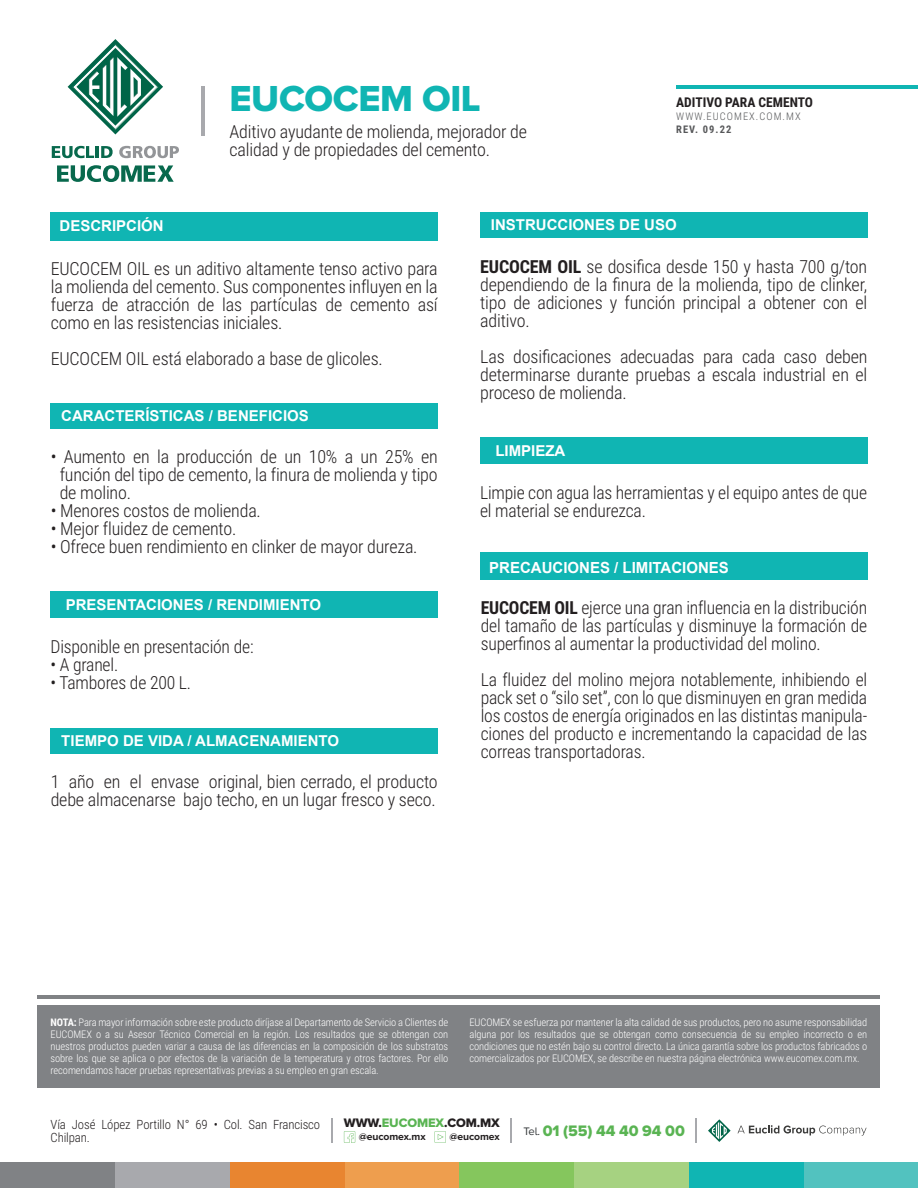
<style>
.page{position:relative;width:918px;height:1188px;background:#fff}
.page>*{position:absolute;margin:0;border:0;box-sizing:border-box;transform-origin:0 0}
.t1{font:37.5px "Proxima Nova Extrabld";letter-spacing:-.01em;color:#10b5b3}
.t2{font:300 18px/18px "Roboto Condensed";letter-spacing:-.01em;color:#231f20;text-align:justify}
.t3{font:15.75px "Proxima Nova A Extrabld";letter-spacing:-.01em;color:#5ab453}
.t4{font:700 15.3px "Arial";color:#fff}
.t5{font:700 15px "Arial";color:#fff}
.t6{font:700 13.5px "Roboto Condensed";color:#231f20}
.t7{font:300 12.75px/12.8px "Roboto Condensed";letter-spacing:-.01em;color:#231f20}
.t8{font:12.75px "Proxima Nova A Extrabld";letter-spacing:-.01em;color:#231f20}
.t9{font:300 10.5px/12px "Roboto Condensed";letter-spacing:-.01em;color:#fff;text-align:justify}
.t10{font:300 10.5px "Roboto Condensed";letter-spacing:.1em;color:#57585a}
.t11{font:700 10.5px "Roboto Condensed";letter-spacing:.1em;color:#57585a}
.t12{font:700 10.35px "Proxima Nova A";letter-spacing:-.01em;color:#231f20}
.s1{font-weight:700}
.s2{color:#5ab453}
.s3{font-family:"Proxima Nova A";font-size:11.25px;color:#333739}
</style>
<div class="page">
<svg style="left:68px;top:39px;width:95px;height:95px"></svg>
<svg style="left:52px;top:146px;width:61px;height:12px"></svg>
<svg style="left:119px;top:146px;width:60px;height:12px"></svg>
<svg style="left:57px;top:165px;width:117px;height:17px"></svg>
<div style="left:804px;top:1162px;width:114px;height:26px;background:#52c2bf"></div>
<div style="left:689px;top:1162px;width:115px;height:26px;background:#10b5b3"></div>
<div style="left:574px;top:1162px;width:115px;height:26px;background:#a6d281"></div>
<div style="left:459px;top:1162px;width:115px;height:26px;background:#85c65d"></div>
<div style="left:345px;top:1162px;width:114px;height:26px;background:#ee9e4e"></div>
<div style="left:230px;top:1162px;width:115px;height:26px;background:#e88530"></div>
<div style="left:115px;top:1162px;width:115px;height:26px;background:#a8a9ad"></div>
<div style="left:0;top:1162px;width:115px;height:26px;background:#808285"></div>
<hr style="left:202px;top:86px;width:3px;height:50px;background:#a8a9ad">
<hr style="left:676px;top:86px;width:242px;height:3px;background:#10b5b3">
<div style="left:51px;top:213px;width:387px;height:28px;background:#10b5b3"></div>
<div style="left:51px;top:591px;width:387px;height:27px;background:#10b5b3"></div>
<div style="left:38px;top:1005px;width:842px;height:83px;background:#808285"></div>
<hr style="left:38px;top:996px;width:842px;height:3px;background:#808285">
<svg style="left:708px;top:1119px;width:23px;height:23px"></svg>
<svg style="left:738px;top:1125px;width:129px;height:11px"></svg>
<svg style="left:435px;top:1131px;width:11px;height:12px"></svg>
<svg style="left:344px;top:1131px;width:11px;height:12px"></svg>
<svg style="left:696px;top:1118px;width:1px;height:25px"></svg>
<svg style="left:511px;top:1118px;width:1px;height:25px"></svg>
<hr style="left:331px;top:1118px;width:2px;height:25px;background:#a8a9ad">
<div style="left:480px;top:437px;width:387px;height:27px;background:#10b5b3"></div>
<div style="left:480px;top:552px;width:387px;height:27px;background:#10b5b3"></div>
<div style="left:51px;top:403px;width:387px;height:25px;background:#10b5b3"></div>
<div style="left:51px;top:728px;width:387px;height:25px;background:#10b5b3"></div>
<div style="left:480px;top:212px;width:387px;height:26px;background:#10b5b3"></div>
<h1 class="t1" style="left:230px;top:77px;width:253px">EUCOCEM OIL</h1>
<p class="t6" style="left:676px;top:92px;width:138px">ADITIVO PARA CEMENTO</p>
<p class="t2" style="left:230px;top:122px;width:299px">Aditivo ayudante de molienda, mejorador de calidad y de propiedades del cemento.</p>
<p class="t10" style="left:676px;top:109px;width:126px">WWW.EUCOMEX.COM.MX</p>
<p class="t11" style="left:676px;top:122px;width:57px">REV. 09.22</p>
<p class="t5" style="left:60px;top:216px;width:106px">DESCRIPCIÓN</p>
<p class="t2" style="left:51px;top:259px;width:388px">EUCOCEM OIL es un aditivo altamente tenso activo para la molienda del cemento. Sus componentes influyen en la fuerza de atracción de las partículas de cemento así como en las resistencias iniciales.</p>
<p class="t2" style="left:51px;top:349px;width:334px">EUCOCEM OIL está elaborado a base de glicoles.</p>
<p class="t5" style="left:61px;top:406px;width:249px">CARACTERÍSTICAS / BENEFICIOS</p>
<p class="t2" style="left:60px;top:447px;width:380px;text-indent:-9px">• Aumento en la producción de un 10% a un 25% en función del tipo de cemento, la finura de molienda y tipo de molino.</p>
<p class="t2" style="left:51px;top:501px;width:212px">• Menores costos de molienda.</p>
<p class="t2" style="left:51px;top:519px;width:187px">• Mejor fluidez de cemento.</p>
<p class="t2" style="left:51px;top:537px;width:368px">• Ofrece buen rendimiento en clinker de mayor dureza.</p>
<p class="t5" style="left:66px;top:595px;width:257px">PRESENTACIONES / RENDIMIENTO</p>
<p class="t2" style="left:50px;top:637px;width:205px">Disponible en presentación de:</p>
<p class="t2" style="left:50px;top:655px;width:69px">• A granel.</p>
<p class="t2" style="left:50px;top:673px;width:142px">• Tambores de 200 L.</p>
<p class="t5" style="left:61px;top:731px;width:279px">TIEMPO DE VIDA / ALMACENAMIENTO</p>
<p class="t2" style="left:51px;top:772px;width:389px">1 año en el envase original, bien cerrado, el producto debe almacenarse bajo techo, en un lugar fresco y seco.</p>
<p class="t5" style="left:491px;top:215px;width:187px">INSTRUCCIONES DE USO</p>
<p class="t2" style="left:480px;top:257px;width:389px"><span class="s1">EUCOCEM OIL</span> se dosifica desde 150 y hasta 700 g/ton dependiendo de la finura de la molienda, tipo de clinker, tipo de adiciones y función principal a obtener con el aditivo.</p>
<p class="t2" style="left:480px;top:347px;width:389px">Las dosificaciones adecuadas para cada caso deben determinarse durante pruebas a escala industrial en el proceso de molienda.</p>
<p class="t5" style="left:495px;top:441px;width:72px">LIMPIEZA</p>
<p class="t2" style="left:480px;top:483px;width:389px">Limpie con agua las herramientas y el equipo antes de que el material se endurezca.</p>
<p class="t4" style="left:489px;top:557px;width:241px">PRECAUCIONES / LIMITACIONES</p>
<p class="t2" style="left:481px;top:598px;width:388px"><span class="s1">EUCOCEM OIL</span> ejerce una gran influencia en la distribución del tamaño de las partículas y disminuye la formación de superfinos al aumentar la productividad del molino.</p>
<p class="t2" style="left:481px;top:670px;width:388px">La fluidez del molino mejora notablemente, inhibiendo el pack set o “silo set”, con lo que disminuyen en gran medida los costos de energía originados en las distintas manipula&shy;ciones del producto e incrementando la capacidad de las correas transportadoras.</p>
<p class="t9" style="left:51px;top:1016px;width:399px"><span class="s1">NOTA:</span> Para mayor información sobre este producto diríjase al Departamento de Servicio a Clientes de EUCOMEX o a su Asesor Técnico Comercial en la región. Los resultados que se obtengan con nuestros productos pueden variar a causa de las diferencias en la composición de los substratos sobre los que se aplica o por efectos de la variación de la temperatura y otros factores. Por ello recomendamos hacer pruebas representativas previas a su empleo en gran escala.</p>
<p class="t9" style="left:470px;top:1016px;width:399px">EUCOMEX se esfuerza por mantener la alta calidad de sus productos, pero no asume responsabilidad alguna por los resultados que se obtengan como consecuencia de su empleo incorrecto o en condiciones que no estén bajo su control directo. La única garantía sobre los productos fabricados o comercializados por EUCOMEX, se describe en nuestra página electrónica www.eucomex.com.mx.</p>
<p class="t8" style="left:344px;top:1115px;width:157px">WWW.<span class="s2">EUCOMEX</span>.COM.MX</p>
<p class="t12" style="left:359px;top:1131px;width:68px">@eucomex.mx</p>
<p class="t12" style="left:449px;top:1131px;width:52px">@eucomex</p>
<p class="t7" style="left:51px;top:1118px;width:271px">Vía José López Portillo N° 69 • Col. San Francisco<br>Chilpan.</p>
<p class="t3" style="left:523px;top:1122px;width:163px"><span class="s3">Tel.</span> 01 (55) 44 40 94 00</p>
</div>
